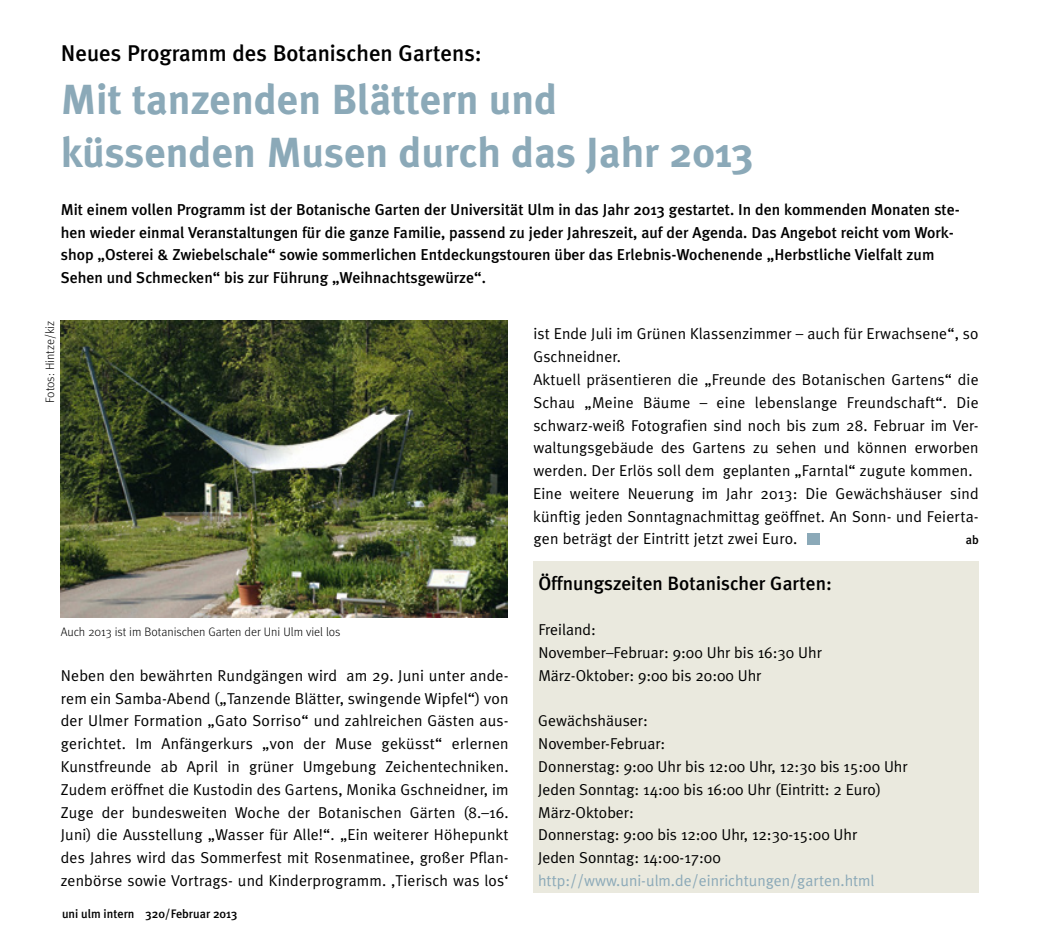
<style>
.page{position:relative;width:1042px;height:945px;background:#fff}
.page>*{position:absolute;margin:0;border:0;box-sizing:border-box;transform-origin:0 0}
.t1{font:700 42px/52.5px "Meta Plus";color:#8ba9b8}
.t2{font:500 22.75px "Meta Plus";color:#000}
.t3{font:500 19.25px "Meta Plus";color:#000}
.t4{font:15.75px/22.8px "Meta Plus Normal";letter-spacing:.01em;color:#000}
.t5{font:500 15.75px/22.8px "Meta Plus";color:#000}
.t6{font:15.75px "Meta Plus Normal";color:#8ba9b8}
.t7{font:300 12.25px "Meta";color:#000}
.t8{font:500 12.25px "Meta Plus";color:#000}
</style>
<div class="page">
<div style="left:533px;top:561px;width:445px;height:331px;background:#eae9de"></div>
<div style="left:807px;top:532px;width:13px;height:12px;background:#8ba9b8"></div>
<img style="left:61px;top:321px;width:446px;height:296px">
<h2 class="t2" style="left:61px;top:40px;width:422px">Neues Programm des Botanischen Gartens:</h2>
<h1 class="t1" style="left:61px;top:73px;width:694px">Mit tanzenden Blättern und küssenden Musen durch das Jahr 2013</h1>
<p class="t5" style="left:61px;top:198px;width:900px">Mit einem vollen Programm ist der Botanische Garten der Universität Ulm in das Jahr 2013 gestartet. In den kommenden Monaten ste&shy;hen wieder einmal Veranstaltungen für die ganze Familie, passend zu jeder Jahreszeit, auf der Agenda. Das Angebot reicht vom Work&shy;shop „Osterei &amp; Zwiebelschale“ sowie sommerlichen Entdeckungstouren über das Erlebnis-Wochenende „Herbstliche Vielfalt zum Sehen und Schmecken“ bis zur Führung „Weihnachtsgewürze“.</p>
<p class="t7" style="left:43px;top:403px;width:84px;rotate:-90deg">Fotos: Hintze/kiz</p>
<p class="t4" style="left:533px;top:322px;width:447px">ist Ende Juli im Grünen Klassenzimmer – auch für Erwachsene“, so Gschneidner.<br>Aktuell präsentieren die „Freunde des Botanischen Gartens“ die Schau „Meine Bäume – eine lebenslange Freundschaft“. Die schwarz-weiß Fotografien sind noch bis zum 28. Februar im Ver&shy;waltungsgebäude des Gartens zu sehen und können erworben werden. Der Erlös soll dem geplanten „Farntal“ zugute kommen.<br>Eine weitere Neuerung im Jahr 2013: Die Gewächshäuser sind künftig jeden Sonntagnachmittag geöffnet. An Sonn- und Feierta&shy;gen beträgt der Eintritt jetzt zwei Euro.</p>
<p class="t8" style="left:966px;top:533px;width:14px">ab</p>
<p class="t7" style="left:61px;top:624px;width:281px">Auch 2013 ist im Botanischen Garten der Uni Ulm viel los</p>
<p class="t4" style="left:61px;top:663px;width:449px;text-align:justify">Neben den bewährten Rundgängen wird am 29. Juni unter ande&shy;rem ein Samba-Abend („Tanzende Blätter, swingende Wipfel“) von der Ulmer Formation „Gato Sorriso“ und zahlreichen Gästen aus&shy;gerichtet. Im Anfängerkurs „von der Muse geküsst“ erlernen Kunstfreunde ab April in grüner Umgebung Zeichentechniken.<br>Zudem eröffnet die Kustodin des Gartens, Monika Gschneidner, im Zuge der bundesweiten Woche der Botanischen Gärten (8.–16.<br>Juni) die Ausstellung „Wasser für Alle!“. „Ein weiterer Höhepunkt des Jahres wird das Sommerfest mit Rosenmatinee, großer Pflan&shy;zenbörse sowie Vortrags- und Kinderprogramm. ,Tierisch was los‘</p>
<p class="t8" style="left:62px;top:906px;width:177px">uni ulm intern 320/Februar 2013</p>
<p class="t3" style="left:538px;top:572px;width:295px">Öffnungszeiten Botanischer Garten:</p>
<p class="t4" style="left:538px;top:618px;width:285px">Freiland:<br>November–Februar: 9:00 Uhr bis 16:30 Uhr<br>März-Oktober: 9:00 bis 20:00 Uhr</p>
<p class="t4" style="left:538px;top:709px;width:371px">Gewächshäuser:<br>November-Februar:<br>Donnerstag: 9:00 Uhr bis 12:00 Uhr, 12:30 bis 15:00 Uhr Jeden Sonntag: 14:00 bis 16:00 Uhr (Eintritt: 2 Euro)<br>März-Oktober:<br>Donnerstag: 9:00 bis 12:00 Uhr, 12:30-15:00 Uhr<br>Jeden Sonntag: 14:00-17:00</p>
<p class="t6" style="left:538px;top:871px;width:338px">http://www.uni-ulm.de/einrichtungen/garten.html</p>
</div>
